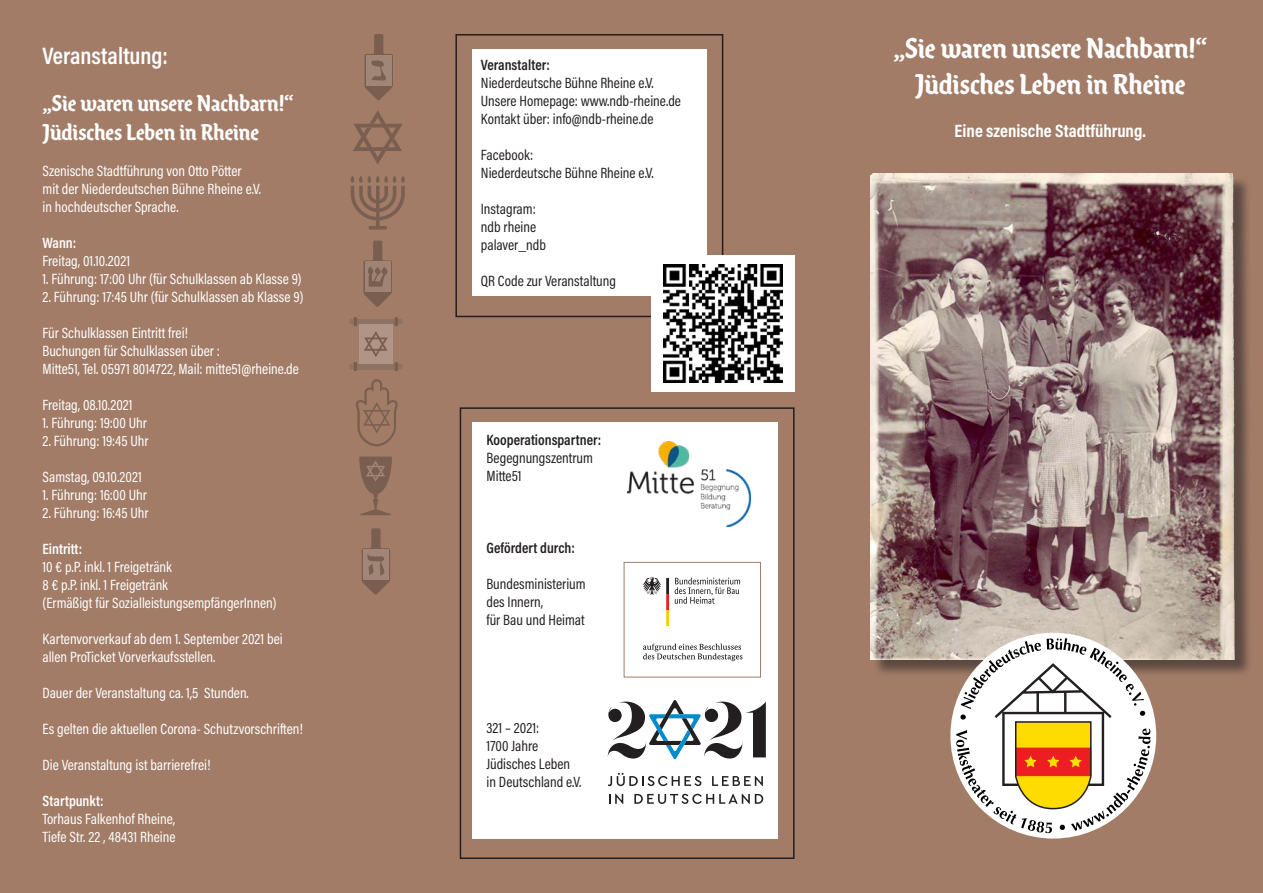
<style>
.page{position:relative;width:1263px;height:893px;background:#a27c67}
.page>*{position:absolute;margin:0;border:0;box-sizing:border-box;transform-origin:0 0}
.t1{font:700 30px "Ode";letter-spacing:-.005em;color:#fff}
.t2{font:700 24px "Ode";letter-spacing:-.005em;color:#fff}
.t3{font:600 24px "Acumin Pro Cond";color:#fff}
.t4{font:700 18px "Acumin Pro Cond";color:#fff}
.t5{font:15px/18px "Acumin Pro Cond";color:#fff}
.t6{font:15px/18px "Acumin Pro Cond";color:#231f20}
.t7{font:600 15px "Acumin Pro Cond";color:#231f20}
.t8{font:600 15px "Acumin Pro Cond";color:#fff}
</style>
<div class="page">
<svg style="left:359px;top:457px;width:33px;height:58px"></svg>
<svg style="left:356px;top:379px;width:42px;height:67px"></svg>
<div style="left:357px;top:319px;width:37px;height:5px;background:#8e7365"></div>
<svg style="left:394px;top:317px;width:9px;height:9px"></svg>
<svg style="left:349px;top:317px;width:8px;height:9px"></svg>
<div style="left:357px;top:364px;width:37px;height:5px;background:#8e7365"></div>
<svg style="left:394px;top:362px;width:9px;height:9px"></svg>
<svg style="left:349px;top:362px;width:8px;height:9px"></svg>
<div style="left:359px;top:324px;width:34px;height:40px;background:#b09586"></div>
<svg style="left:364px;top:331px;width:24px;height:26px"></svg>
<svg style="left:351px;top:176px;width:54px;height:54px"></svg>
<svg style="left:353px;top:110px;width:50px;height:54px"></svg>
<svg style="left:363px;top:240px;width:29px;height:67px"></svg>
<svg style="left:362px;top:528px;width:28px;height:67px"></svg>
<svg style="left:364px;top:34px;width:29px;height:67px"></svg>
<div style="left:872px;top:176px;width:380px;height:502px;background:#231f20;opacity:.55"></div>
<img style="left:870px;top:174px;width:365px;height:485px">
<div style="left:950px;top:633px;width:206px;height:205px;background:#fff;border-radius:50%"></div>
<svg style="left:956px;top:638px;width:194px;height:195px"></svg>
<div style="left:472px;top:49px;width:234px;height:247px;background:#fff"></div>
<div style="left:455px;top:34px;width:268px;height:283px;border:2px solid #231f20"></div>
<div style="left:472px;top:422px;width:306px;height:416px;background:#fff"></div>
<div style="left:460px;top:407px;width:334px;height:452px;border:2px solid #231f20"></div>
<img style="left:627px;top:441px;width:124px;height:85px">
<svg style="left:608px;top:700px;width:158px;height:59px"></svg>
<svg style="left:608px;top:773px;width:93px;height:13px"></svg>
<svg style="left:712px;top:776px;width:51px;height:10px"></svg>
<svg style="left:609px;top:794px;width:14px;height:10px"></svg>
<svg style="left:634px;top:794px;width:129px;height:10px"></svg>
<svg style="left:643px;top:643px;width:99px;height:18px"></svg>
<svg style="left:675px;top:577px;width:65px;height:27px"></svg>
<svg style="left:643px;top:577px;width:26px;height:49px"></svg>
<div style="left:624px;top:562px;width:137px;height:115px;border:1px solid #a27c67"></div>
<div style="left:651px;top:255px;width:143px;height:137px;background:#fff"></div>
<img style="left:663px;top:264px;width:119px;height:119px">
<p class="t3" style="left:43px;top:40px;width:127px">Veranstaltung:</p>
<p class="t2" style="left:43px;top:89px;width:253px">„Sie waren unsere Nachbarn!“</p>
<p class="t2" style="left:43px;top:117px;width:218px">Jüdisches Leben in Rheine</p>
<p class="t5" style="left:43px;top:162px;width:201px">Szenische Stadtführung von Otto Pötter</p>
<p class="t5" style="left:43px;top:180px;width:220px">mit der Niederdeutschen Bühne Rheine e.V. in hochdeutscher Sprache.</p>
<p class="t8" style="left:43px;top:233px;width:35px">Wann:</p>
<p class="t5" style="left:43px;top:252px;width:89px">Freitag, 01.10.2021</p>
<p class="t5" style="left:43px;top:270px;width:261px">1. Führung: 17:00 Uhr (für Schulklassen ab Klasse 9)</p>
<p class="t5" style="left:43px;top:288px;width:262px">2. Führung: 17:45 Uhr (für Schulklassen ab Klasse 9)</p>
<p class="t5" style="left:43px;top:324px;width:147px">Für Schulklassen Eintritt frei!</p>
<p class="t5" style="left:43px;top:342px;width:179px">Buchungen für Schulklassen über :</p>
<p class="t5" style="left:43px;top:360px;width:258px">Mitte51, Tel. 05971 8014722, Mail: mitte51@rheine.de</p>
<p class="t5" style="left:43px;top:396px;width:92px">Freitag, 08.10.2021</p>
<p class="t5" style="left:43px;top:414px;width:106px">1. Führung: 19:00 Uhr</p>
<p class="t5" style="left:43px;top:432px;width:108px">2. Führung: 19:45 Uhr</p>
<p class="t5" style="left:43px;top:468px;width:101px">Samstag, 09.10.2021</p>
<p class="t5" style="left:43px;top:486px;width:106px">1. Führung: 16:00 Uhr</p>
<p class="t5" style="left:43px;top:504px;width:108px">2. Führung: 16:45 Uhr</p>
<p class="t8" style="left:43px;top:539px;width:41px">Eintritt:</p>
<p class="t5" style="left:43px;top:558px;width:131px">10 € p.P. inkl. 1 Freigetränk</p>
<p class="t5" style="left:43px;top:576px;width:127px">8 € p.P. inkl. 1 Freigetränk</p>
<p class="t5" style="left:43px;top:594px;width:236px">(Ermäßigt für SozialleistungsempfängerInnen)</p>
<p class="t5" style="left:43px;top:630px;width:242px">Kartenvorverkauf ab dem 1. September 2021 bei allen ProTicket Vorverkaufsstellen.</p>
<p class="t5" style="left:43px;top:684px;width:208px">Dauer der Veranstaltung ca. 1,5 Stunden.</p>
<p class="t5" style="left:43px;top:720px;width:262px">Es gelten die aktuellen Corona- Schutzvorschriften!</p>
<p class="t5" style="left:43px;top:756px;width:170px">Die Veranstaltung ist barrierefrei!</p>
<p class="t8" style="left:43px;top:791px;width:63px">Startpunkt:</p>
<p class="t5" style="left:43px;top:810px;width:134px">Torhaus Falkenhof Rheine,</p>
<p class="t5" style="left:43px;top:828px;width:135px">Tiefe Str. 22 , 48431 Rheine</p>
<p class="t7" style="left:481px;top:55px;width:71px">Veranstalter:</p>
<p class="t6" style="left:481px;top:73px;width:174px">Niederdeutsche Bühne Rheine e.V.</p>
<p class="t6" style="left:481px;top:91px;width:202px">Unsere Homepage: www.ndb-rheine.de</p>
<p class="t6" style="left:481px;top:109px;width:174px">Kontakt über: info@ndb-rheine.de</p>
<p class="t6" style="left:481px;top:145px;width:54px">Facebook:</p>
<p class="t6" style="left:481px;top:163px;width:174px">Niederdeutsche Bühne Rheine e.V.</p>
<p class="t6" style="left:481px;top:199px;width:56px">Instagram:</p>
<p class="t6" style="left:481px;top:217px;width:57px">ndb rheine</p>
<p class="t6" style="left:481px;top:235px;width:67px">palaver_ndb</p>
<p class="t6" style="left:481px;top:271px;width:137px">QR Code zur Veranstaltung</p>
<p class="t7" style="left:486px;top:430px;width:116px">Kooperationspartner:</p>
<p class="t6" style="left:486px;top:448px;width:108px">Begegnungszentrum</p>
<p class="t6" style="left:486px;top:466px;width:37px">Mitte51</p>
<p class="t7" style="left:486px;top:538px;width:90px">Gefördert durch:</p>
<p class="t6" style="left:486px;top:574px;width:101px">Bundesministerium</p>
<p class="t6" style="left:486px;top:592px;width:58px">des Innern,</p>
<p class="t6" style="left:486px;top:610px;width:100px">für Bau und Heimat</p>
<p class="t6" style="left:486px;top:718px;width:54px">321 – 2021:<br>1700 Jahre</p>
<p class="t6" style="left:486px;top:754px;width:96px">Jüdisches Leben in Deutschland e.V.</p>
<p class="t1" style="left:893px;top:30px;width:316px">„Sie waren unsere Nachbarn!“</p>
<p class="t1" style="left:915px;top:66px;width:272px">Jüdisches Leben in Rheine</p>
<p class="t4" style="left:955px;top:119px;width:193px">Eine szenische Stadtführung.</p>
</div>
